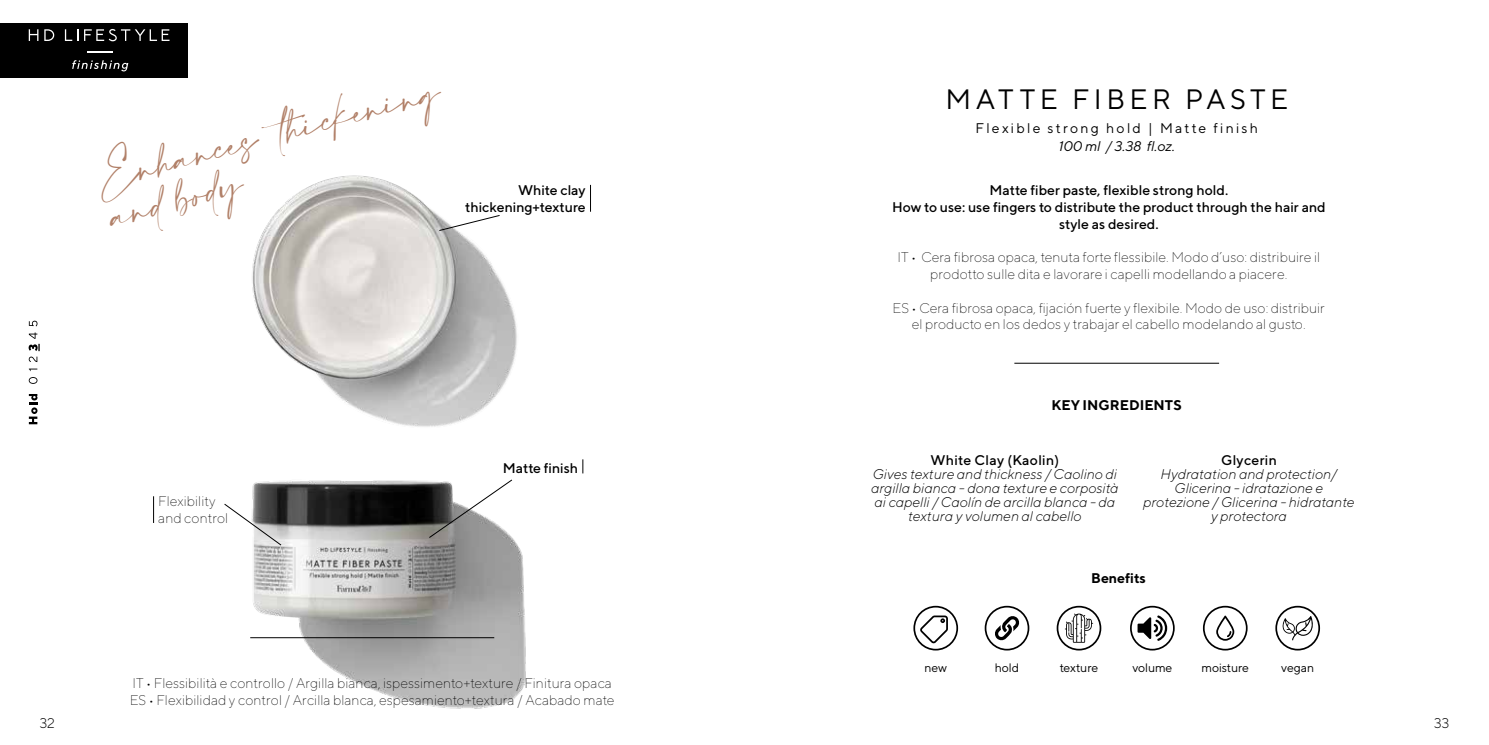
<style>
.page{position:relative;width:1489px;height:745px;background:#fff}
.page>*{position:absolute;margin:0;border:0;box-sizing:border-box;transform-origin:0 0}
.t1{font:28px/38.7px "Amalfi Coast";color:#b18068}
.t2{font:28px "TT Norms";letter-spacing:.16em;color:#000}
.t3{font:200 14px/16.8px "TT Norms";color:#000;text-align:center}
.t4{font:italic 300 14px/14px "TT Norms";color:#000;text-align:center}
.t5{font:500 14px/16.8px "TT Norms";color:#000;text-align:center}
.t6{font:14px "TT Norms";letter-spacing:.16em;color:#000}
.t7{font:500 14px "TT Norms";letter-spacing:.02em;color:#000}
.t8{font:700 14px "TT Norms";color:#000}
.t9{font:italic 14px "TT Norms";color:#000}
.t10{font:300 14px "TT Norms";color:#000}
.t11{font:12.25px "TT Norms";letter-spacing:-.01em;color:#000}
</style>
<div class="page">
<hr style="left:1014px;top:362px;width:204px;height:1px;background:#000">
<svg style="left:913px;top:605px;width:45px;height:45px"></svg>
<svg style="left:984px;top:605px;width:45px;height:45px"></svg>
<svg style="left:1056px;top:605px;width:45px;height:45px"></svg>
<svg style="left:1130px;top:605px;width:44px;height:45px"></svg>
<svg style="left:1202px;top:605px;width:45px;height:45px"></svg>
<svg style="left:1275px;top:605px;width:44px;height:45px"></svg>
<img style="left:252px;top:175px;width:265px;height:234px">
<img style="left:250px;top:409px;width:276px;height:300px">
<svg style="left:29px;top:394px;width:8px;height:30px"></svg>
<svg style="left:29px;top:377px;width:8px;height:6px"></svg>
<svg style="left:29px;top:368px;width:8px;height:3px"></svg>
<svg style="left:29px;top:332px;width:11px;height:30px"></svg>
<svg style="left:29px;top:320px;width:8px;height:6px"></svg>
<svg style="left:439px;top:215px;width:61px;height:16px"></svg>
<svg style="left:590px;top:185px;width:1px;height:26px"></svg>
<svg style="left:582px;top:459px;width:1px;height:14px"></svg>
<hr style="left:250px;top:637px;width:244px;height:1px;background:#000">
<svg style="left:153px;top:496px;width:1px;height:26px"></svg>
<svg style="left:429px;top:479px;width:83px;height:59px"></svg>
<svg style="left:224px;top:503px;width:58px;height:42px"></svg>
<div style="left:0;top:23px;width:187px;height:54px;background:#000"></div>
<svg style="left:72px;top:60px;width:56px;height:11px"></svg>
<hr style="left:87px;top:51px;width:26px;height:2px;background:#fff">
<svg style="left:29px;top:29px;width:9px;height:12px"></svg>
<svg style="left:44px;top:29px;width:10px;height:12px"></svg>
<svg style="left:65px;top:29px;width:13px;height:12px"></svg>
<svg style="left:84px;top:29px;width:85px;height:12px"></svg>
<h1 class="t1" style="left:96px;top:162px;width:352px;rotate:-15deg">Enhances thickening and body</h1>
<p class="t5" style="left:465px;top:181px;width:122px;text-align:right">White clay thickening+texture</p>
<p class="t3" style="left:158px;top:492px;width:71px;text-align:left">Flexibility and control</p>
<p class="t5" style="left:503px;top:459px;width:77px">Matte finish</p>
<p class="t3" style="left:130px;top:674px;width:486px;text-align:left">IT • Flessibilità e controllo / Argilla bianca, ispessimento+texture / Finitura opaca<br>ES • Flexibilidad y control / Arcilla blanca, espesamiento+textura / Acabado mate</p>
<h1 class="t2" style="left:945px;top:82px;width:344px">MATTE FIBER PASTE</h1>
<p class="t6" style="left:975px;top:119px;width:284px">Flexible strong hold | Matte finish</p>
<p class="t9" style="left:1058px;top:137px;width:118px">100 ml / 3.38 fl.oz.</p>
<p class="t5" style="left:892px;top:181px;width:435px">Matte fiber paste, flexible strong hold.<br>How to use: use fingers to distribute the product through the hair and style as desired.</p>
<p class="t3" style="left:897px;top:248px;width:424px">IT • Cera fibrosa opaca, tenuta forte flessibile. Modo d’uso: distribuire il prodotto sulle dita e lavorare i capelli modellando a piacere.</p>
<p class="t3" style="left:892px;top:299px;width:434px">ES • Cera fibrosa opaca, fijación fuerte y flexibile. Modo de uso: distribuir el producto en los dedos y trabajar el cabello modelando al gusto.</p>
<p class="t8" style="left:1051px;top:396px;width:132px">KEY INGREDIENTS</p>
<p class="t7" style="left:930px;top:450px;width:130px">White Clay (Kaolin)</p>
<p class="t4" style="left:871px;top:466px;width:249px">Gives texture and thickness / Caolino di argilla bianca - dona texture e corposità ai capelli / Caolín de arcilla blanca - da textura y volumen al cabello</p>
<p class="t7" style="left:1220px;top:450px;width:57px">Glycerin</p>
<p class="t4" style="left:1143px;top:466px;width:213px">Hydratation and protection/<br>Glicerina - idratazione e protezione / Glicerina - hidratante y protectora</p>
<p class="t8" style="left:1091px;top:569px;width:56px">Benefits</p>
<p class="t11" style="left:924px;top:660px;width:24px">new</p>
<p class="t11" style="left:994px;top:660px;width:26px">hold</p>
<p class="t11" style="left:1059px;top:660px;width:40px">texture</p>
<p class="t11" style="left:1132px;top:660px;width:42px">volume</p>
<p class="t11" style="left:1201px;top:660px;width:49px">moisture</p>
<p class="t11" style="left:1281px;top:660px;width:34px">vegan</p>
<p class="t10" style="left:40px;top:714px;width:17px">32</p>
<p class="t10" style="left:1433px;top:714px;width:17px">33</p>
</div>
